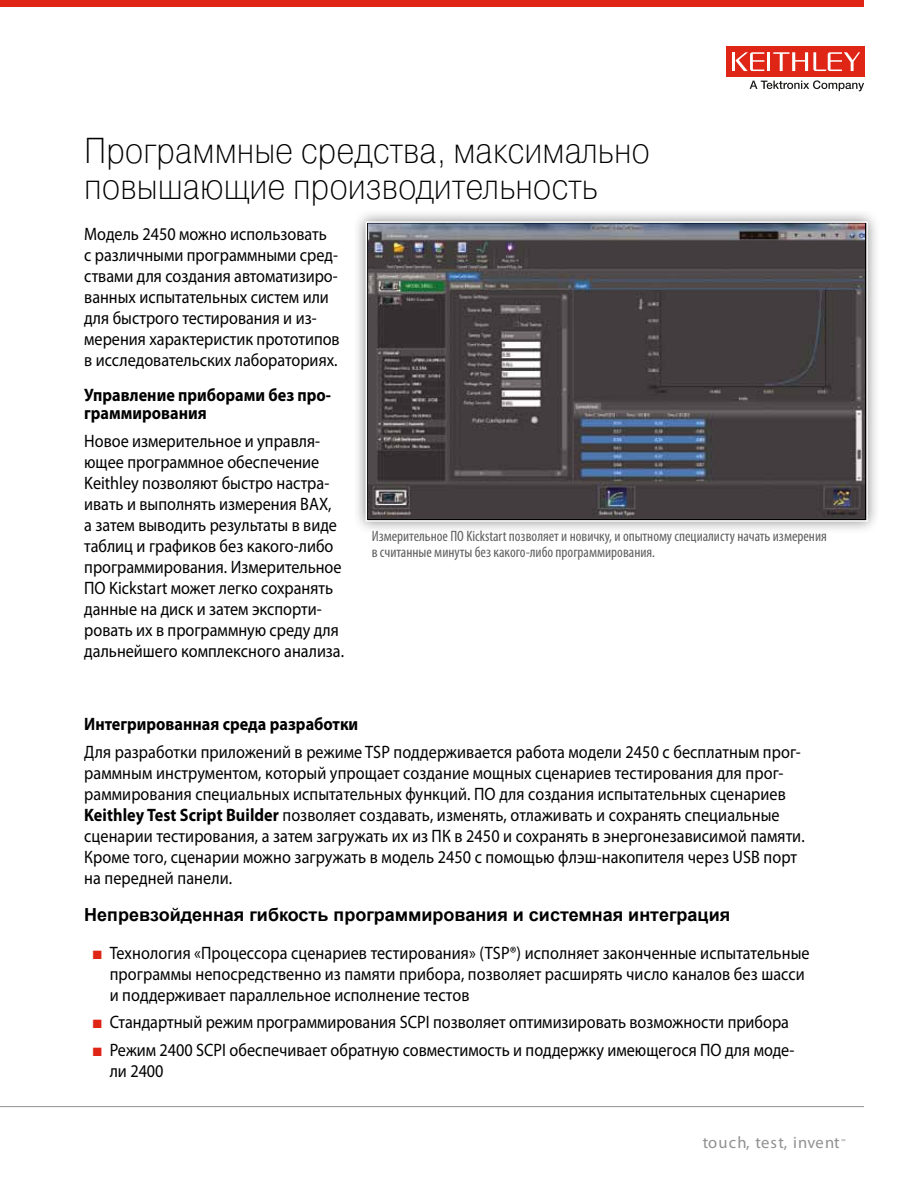
<style>
.page{position:relative;width:918px;height:1188px;background:#fff}
.page>*{position:absolute;margin:0;border:0;box-sizing:border-box;transform-origin:0 0}
.t1{font:36px/36px "Pragmatica Light C";color:#000;scale:.9 1}
.t2{font:18px/21px "Myriad Pro";color:#000;scale:.9 1}
.t3{font:700 18px/18px "Myriad Pro";color:#000;scale:.9 1}
.t4{font:700 18px "Arial";color:#000}
.t5{font:16.5px "Myriad Pro";letter-spacing:.075em;color:#919192}
.t6{font:condensed 15px/16.5px "Myriad Pro";color:#5e5e5f}
.t7{font:7.05px "Myriad Pro";color:#919192}
.s1{font-weight:700}
.s2{color:#de2516}
</style>
<div class="page">
<div style="left:353px;top:209px;width:527px;height:325px;background:#000;opacity:.45"></div>
<img style="left:369px;top:224px;width:496px;height:295px">
<div style="left:366px;top:221px;width:502px;height:301px;border:2px solid #fff"></div>
<hr style="left:0;top:1106px;width:864px;height:1px;background:#919192">
<div style="left:726px;top:46px;width:138px;height:31px;background:#de2516"></div>
<hr style="left:767px;top:52px;width:3px;height:19px;background:#fff">
<hr style="left:732px;top:52px;width:3px;height:19px;background:#fff">
<svg style="left:735px;top:52px;width:29px;height:19px"></svg>
<svg style="left:773px;top:52px;width:87px;height:19px"></svg>
<svg style="left:750px;top:80px;width:114px;height:11px"></svg>
<div style="left:0;top:0;width:864px;height:7px;background:#de2516"></div>
<h1 class="t1" style="left:84px;top:133px;width:630px">Программные средства, максимально повышающие производительность</h1>
<p class="t2" style="left:84px;top:223px;width:285px">Модель 2450 можно использовать<br>с различными программными сред&shy;ствами для создания автоматизиро&shy;ванных испытательных систем или для быстрого тестирования и из&shy;мерения характеристик прототипов в исследовательских лабораториях.</p>
<p class="t3" style="left:84px;top:386px;width:276px">Управление приборами без про&shy;граммирования</p>
<p class="t2" style="left:84px;top:430px;width:290px">Новое измерительное и управля&shy;ющее программное обеспечение Keithley позволяют быстро настра&shy;ивать и выполнять измерения ВАХ,<br>а затем выводить результаты в виде таблиц и графиков без какого-либо программирования. Измерительное ПО Kickstart может легко сохранять данные на диск и затем экспорти&shy;ровать их в программную среду для дальнейшего комплексного анализа.</p>
<p class="t6" style="left:372px;top:528px;width:457px">Измерительное ПО Kickstart позволяет и новичку, и опытному специалисту начать измерения в считанные минуты без какого-либо программирования.</p>
<p class="t3" style="left:84px;top:715px;width:306px">Интегрированная среда разработки</p>
<p class="t2" style="left:84px;top:741px;width:802px">Для разработки приложений в режиме TSP поддерживается работа модели 2450 с бесплатным прог&shy;раммным инструментом, который упрощает создание мощных сценариев тестирования для прог&shy;раммирования специальных испытательных функций. ПО для создания испытательных сценариев <span class="s1">Keithley Test Script Builder</span> позволяет создавать, изменять, отлаживать и сохранять специальные сценарии тестирования, а затем загружать их из ПК в 2450 и сохранять в энергонезависимой памяти.<br>Кроме того, сценарии можно загружать в модель 2450 с помощью флэш-накопителя через USB порт на передней панели.</p>
<p class="t4" style="left:84px;top:903px;width:648px">Непревзойденная гибкость программирования и системная интеграция</p>
<p class="t2" style="left:110px;top:942px;width:779px;text-indent:-17px"><span class="s2">■</span> Технология «Процессора сценариев тестирования» (TSP®) исполняет законченные испытательные программы непосредственно из памяти прибора, позволяет расширять число каналов без шасси и поддерживает параллельное исполнение тестов</p>
<p class="t2" style="left:93px;top:1012px;width:775px"><span class="s2">■</span> Стандартный режим программирования SCPI позволяет оптимизировать возможности прибора</p>
<p class="t2" style="left:110px;top:1039px;width:762px;text-indent:-17px"><span class="s2">■</span> Режим 2400 SCPI обеспечивает обратную совместимость и поддержку имеющегося ПО для моде&shy;ли 2400</p>
<p class="t5" style="left:703px;top:1132px;width:139px">touch, test, invent</p>
<p class="t7" style="left:841px;top:1137px;width:6px">™</p>
</div>
